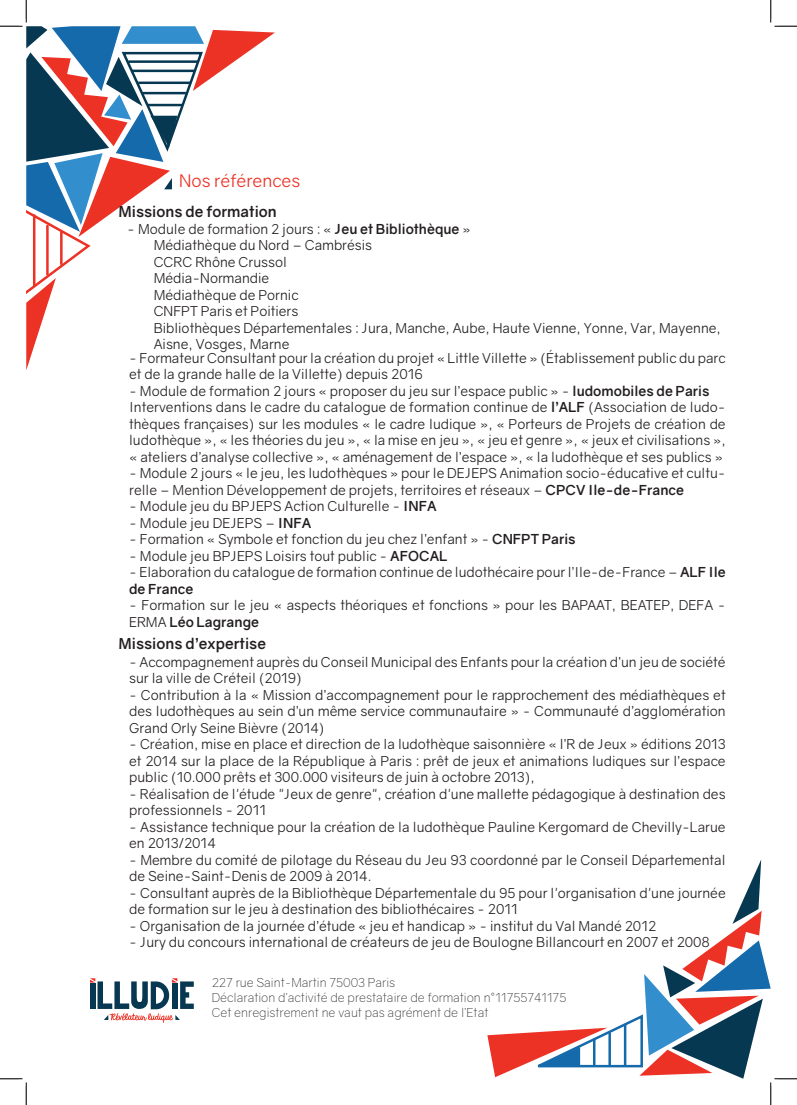
<style>
.page{position:relative;width:797px;height:1105px;background:#fff}
.page>*{position:absolute;margin:0;border:0;box-sizing:border-box;transform-origin:0 0}
.t1{font:17.5px "Gravity";color:#ec3125}
.t2{font:700 15px "Gravity";color:#231f20}
.t3{font:13.75px/16.5px "Gravity";color:#231f20}
.t4{font:300 12.5px/15px "Gravity";color:#231f20}
.s1{font-weight:700}
</style>
<div class="page">
<svg style="left:90px;top:978px;width:103px;height:45px"></svg>
<svg style="left:0;top:0;width:275px;height:370px"></svg>
<svg style="left:0;top:1078px;width:27px;height:27px"></svg>
<svg style="left:770px;top:0;width:27px;height:27px"></svg>
<svg style="left:487px;top:859px;width:310px;height:246px"></svg>
<p class="t1" style="left:179px;top:170px;width:123px">Nos références</p>
<p class="t2" style="left:118px;top:202px;width:160px">Missions de formation</p>
<p class="t3" style="left:127px;top:221px;width:345px">- Module de formation 2 jours : « <span class="s1">Jeu et Bibliothèque</span> »</p>
<p class="t3" style="left:154px;top:237px;width:220px">Médiathèque du Nord – Cambrésis</p>
<p class="t3" style="left:154px;top:254px;width:135px">CCRC Rhône Crussol</p>
<p class="t3" style="left:154px;top:270px;width:117px">Média-Normandie</p>
<p class="t3" style="left:154px;top:287px;width:146px">Médiathèque de Pornic</p>
<p class="t3" style="left:154px;top:303px;width:146px">CNFPT Paris et Poitiers</p>
<p class="t3" style="left:154px;top:320px;width:568px">Bibliothèques Départementales : Jura, Manche, Aube, Haute Vienne, Yonne, Var, Mayenne,</p>
<p class="t3" style="left:154px;top:336px;width:137px">Aisne, Vosges, Marne</p>
<p class="t3" style="left:129px;top:349px;width:598px">- Formateur Consultant pour la création du projet « Little Villette » (Établissement public du parc et de la grande halle de la Villette) depuis 2016</p>
<p class="t3" style="left:129px;top:382px;width:582px">- Module de formation 2 jours « proposer du jeu sur l’espace public » - <span class="s1">ludomobiles de Paris</span></p>
<p class="t3" style="left:129px;top:399px;width:598px;text-align:justify">Interventions dans le cadre du catalogue de formation continue de <span class="s1">l’ALF</span> (Association de ludo&shy;thèques françaises) sur les modules « le cadre ludique », « Porteurs de Projets de création de ludothèque », « les théories du jeu », « la mise en jeu », « jeu et genre », « jeux et civilisations », « ateliers d’analyse collective », « aménagement de l’espace », « la ludothèque et ses publics »</p>
<p class="t3" style="left:129px;top:465px;width:598px">- Module 2 jours « le jeu, les ludothèques » pour le DEJEPS Animation socio-éducative et cultu&shy;relle – Mention Développement de projets, territoires et réseaux – <span class="s1">CPCV Ile-de-France</span></p>
<p class="t3" style="left:129px;top:498px;width:309px">- Module jeu du BPJEPS Action Culturelle - <span class="s1">INFA</span></p>
<p class="t3" style="left:129px;top:514px;width:184px">- Module jeu DEJEPS – <span class="s1">INFA</span></p>
<p class="t3" style="left:129px;top:531px;width:448px">- Formation « Symbole et fonction du jeu chez l’enfant » - <span class="s1">CNFPT Paris</span></p>
<p class="t3" style="left:129px;top:547px;width:320px">- Module jeu BPJEPS Loisirs tout public - <span class="s1">AFOCAL</span></p>
<p class="t3" style="left:129px;top:564px;width:598px">- Elaboration du catalogue de formation continue de ludothécaire pour l’Ile-de-France – <span class="s1">ALF Ile de France</span></p>
<p class="t3" style="left:129px;top:597px;width:598px">- Formation sur le jeu « aspects théoriques et fonctions » pour les BAPAAT, BEATEP, DEFA -<br>ERMA <span class="s1">Léo Lagrange</span></p>
<p class="t2" style="left:118px;top:634px;width:149px">Missions d’expertise</p>
<p class="t3" style="left:129px;top:654px;width:598px">- Accompagnement auprès du Conseil Municipal des Enfants pour la création d’un jeu de société sur la ville de Créteil (2019)</p>
<p class="t3" style="left:129px;top:687px;width:598px;text-align:justify">- Contribution à la « Mission d’accompagnement pour le rapprochement des médiathèques et des ludothèques au sein d’un même service communautaire » - Communauté d’agglomération Grand Orly Seine Bièvre (2014)</p>
<p class="t3" style="left:129px;top:736px;width:598px;text-align:justify">- Création, mise en place et direction de la ludothèque saisonnière « l’R de Jeux » éditions 2013 et 2014 sur la place de la République à Paris : prêt de jeux et animations ludiques sur l’espace public (10.000 prêts et 300.000 visiteurs de juin à octobre 2013),</p>
<p class="t3" style="left:129px;top:786px;width:598px">- Réalisation de l'étude "Jeux de genre", création d'une mallette pédagogique à destination des professionnels - 2011</p>
<p class="t3" style="left:129px;top:819px;width:598px">- Assistance technique pour la création de la ludothèque Pauline Kergomard de Chevilly-Larue en 2013/2014</p>
<p class="t3" style="left:129px;top:852px;width:598px">- Membre du comité de pilotage du Réseau du Jeu 93 coordonné par le Conseil Départemental de Seine-Saint-Denis de 2009 à 2014.</p>
<p class="t3" style="left:129px;top:885px;width:598px">- Consultant auprès de la Bibliothèque Départementale du 95 pour l'organisation d'une journée de formation sur le jeu à destination des bibliothécaires - 2011</p>
<p class="t3" style="left:129px;top:918px;width:528px">- Organisation de la journée d’étude « jeu et handicap » - institut du Val Mandé 2012</p>
<p class="t3" style="left:129px;top:934px;width:582px">- Jury du concours international de créateurs de jeu de Boulogne Billancourt en 2007 et 2008</p>
<p class="t4" style="left:212px;top:975px;width:356px">227 rue Saint-Martin 75003 Paris<br>Déclaration d’activité de prestataire de formation n°11755741175<br>Cet enregistrement ne vaut pas agrément de l’Etat</p>
</div>
